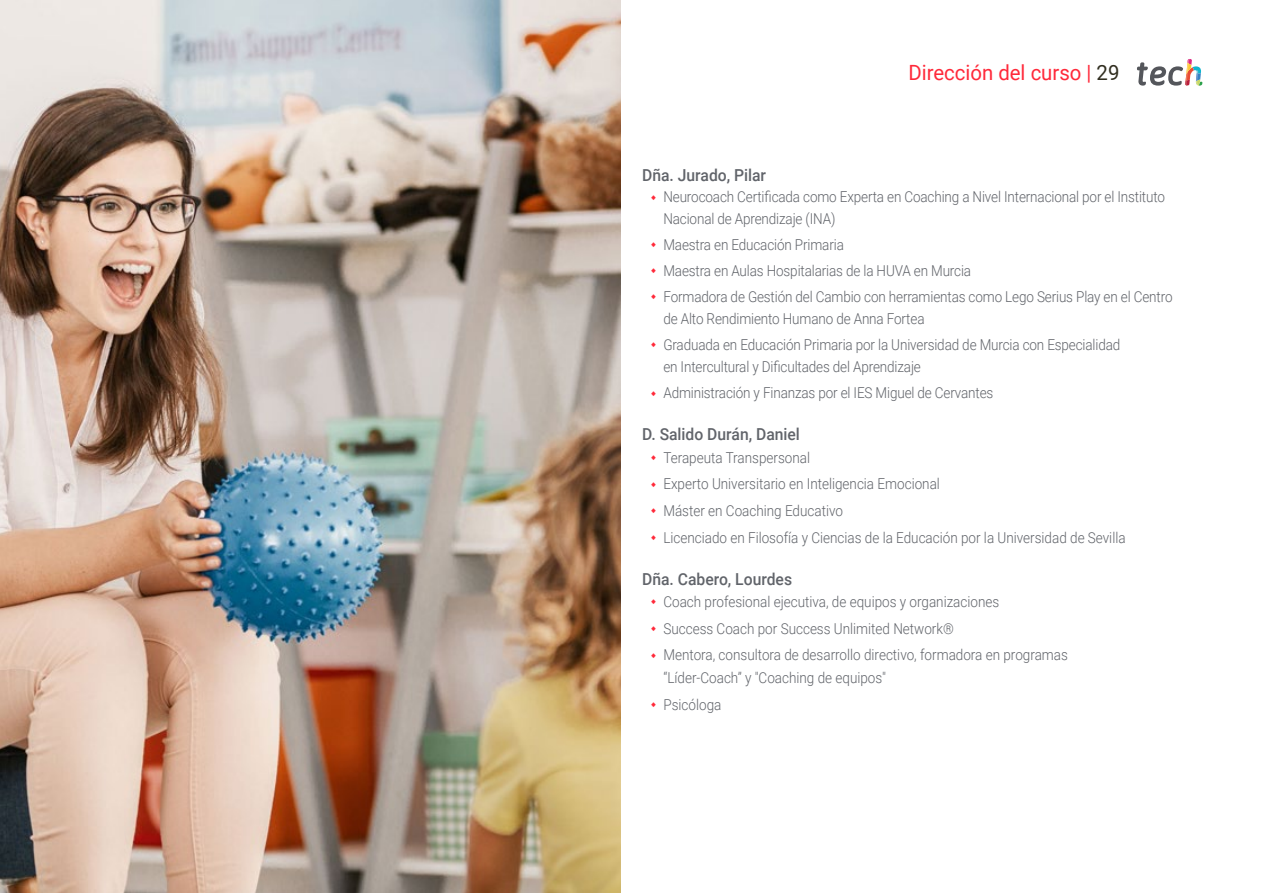
<style>
.page{position:relative;width:1263px;height:893px;background:#fff}
.page>*{position:absolute;margin:0;border:0;box-sizing:border-box;transform-origin:0 0}
.t1{font:21px "Roboto";color:#ff293a}
.t2{font:500 16.5px "Roboto";color:#61646a;scale:.95 1}
.t3{font:300 15px/26.7px "Roboto";letter-spacing:-.01em;color:#61646a;scale:.9 1}
.s1{color:#312e20}
</style>
<div class="page">
<svg style="left:1137px;top:59px;width:65px;height:27px"></svg>
<img style="left:0;top:0;width:621px;height:893px">
<h1 class="t1" style="left:908px;top:57px;width:213px">Dirección del curso | <span class="s1">29</span></h1>
<p class="t2" style="left:642px;top:163px;width:132px">Dña. Jurado, Pilar</p>
<p class="t3" style="left:663px;top:186px;width:559px;line-height:21.8px">Neurocoach Certificada como Experta en Coaching a Nivel Internacional por el Instituto<br>Nacional de Aprendizaje (INA)</p>
<p class="t3" style="left:663px;top:231px;width:567px;line-height:26px">Maestra en Educación Primaria<br>Maestra en Aulas Hospitalarias de la HUVA en Murcia<br>Formadora de Gestión del Cambio con herramientas como Lego Serius Play en el Centro</p>
<p class="t3" style="left:663px;top:305px;width:509px;line-height:26px">de Alto Rendimiento Humano de Anna Fortea<br>Graduada en Educación Primaria por la Universidad de Murcia con Especialidad</p>
<p class="t3" style="left:663px;top:352px;width:368px">en Intercultural y Dificultades del Aprendizaje<br>Administración y Finanzas por el IES Miguel de Cervantes</p>
<p class="t2" style="left:642px;top:423px;width:168px">D. Salido Durán, Daniel</p>
<p class="t3" style="left:663px;top:443px;width:515px">Terapeuta Transpersonal<br>Experto Universitario en Inteligencia Emocional<br>Máster en Coaching Educativo<br>Licenciado en Filosofía y Ciencias de la Educación por la Universidad de Sevilla</p>
<p class="t2" style="left:642px;top:567px;width:159px">Dña. Cabero, Lourdes</p>
<p class="t3" style="left:663px;top:588px;width:451px">Coach profesional ejecutiva, de equipos y organizaciones<br>Success Coach por Success Unlimited Network®<br>Mentora, consultora de desarrollo directivo, formadora en programas</p>
<p class="t3" style="left:663px;top:664px;width:249px">“Líder-Coach” y "Coaching de equipos"<br>Psicóloga</p>
</div>
